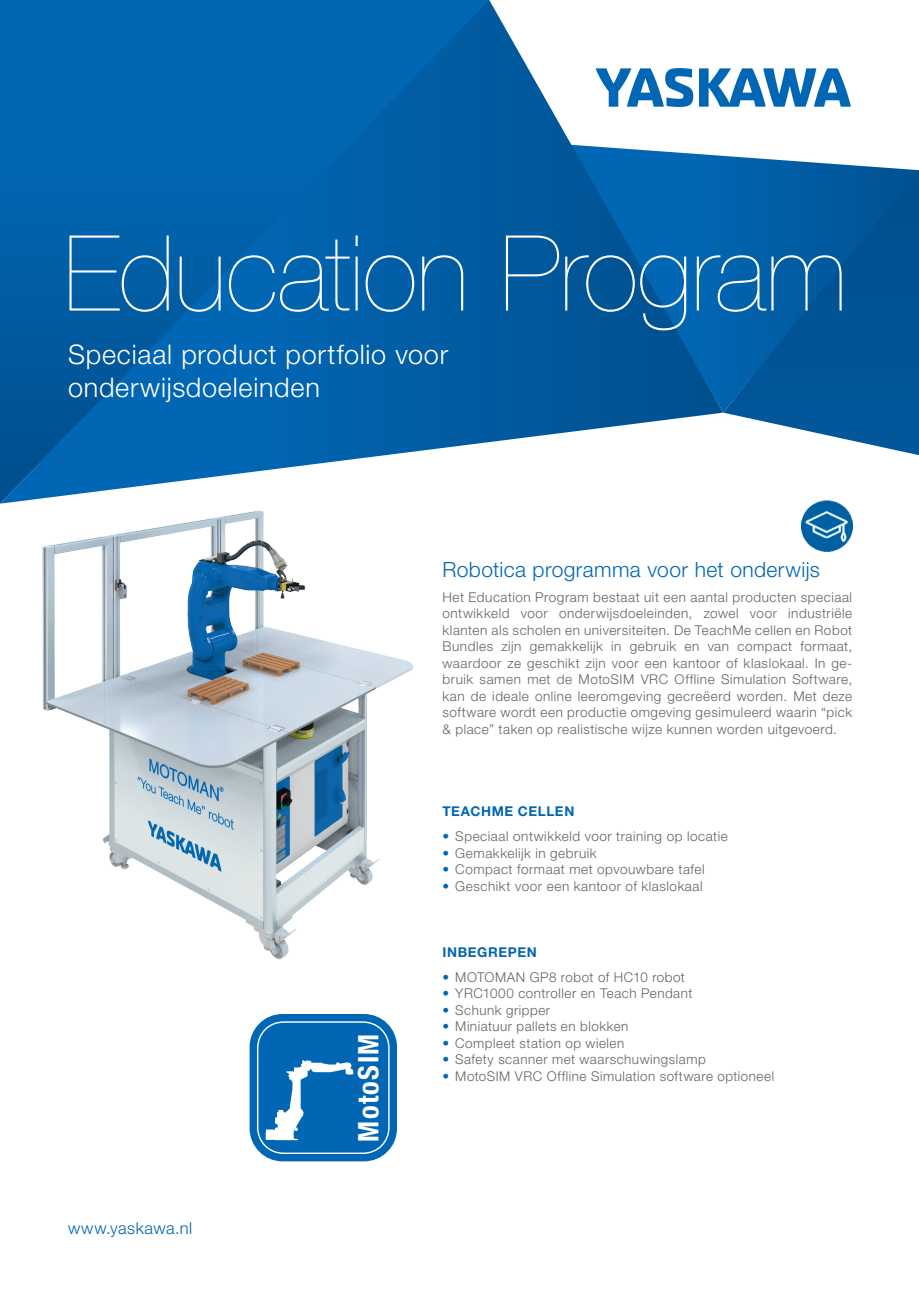
<style>
.page{position:relative;width:919px;height:1289px;background:#fff}
.page>*{position:absolute;margin:0;border:0;box-sizing:border-box;transform-origin:0 0}
.t1{font:200 105px "Helvetica Neue LT Pro";letter-spacing:-.01em;color:#fff}
.t2{font:700 condensed 28.35px "Helvetica Neue LT Pro";letter-spacing:.05em;color:#fff}
.t3{font:300 27px/33px "Helvetica Neue LT Pro";letter-spacing:.025em;color:#fff}
.t4{font:300 21px "Helvetica Neue LT Pro";letter-spacing:.02em;color:#0166b3}
.t5{font:300 16.5px "Helvetica Neue LT Pro";letter-spacing:.035em;color:#0166b3}
.t6{font:300 13.5px/16.5px "Helvetica Neue LT Pro";letter-spacing:.04em;color:#636366;text-align:justify}
.t7{font:700 13.5px "Helvetica Neue LT Pro";letter-spacing:.045em;color:#0166b3}
.s1{color:#0166b3}
</style>
<div class="page">
<svg style="left:723px;top:412px;width:195px;height:43px"></svg>
<svg style="left:723px;top:170px;width:195px;height:242px;background:#00589c"></svg>
<svg style="left:0;top:0;width:723px;height:503px;background:#196fb1"></svg>
<img style="left:31px;top:500px;width:391px;height:460px">
<img style="left:801px;top:500px;width:51px;height:51px">
<div style="left:249px;top:1013px;width:148px;height:148px;background:#0166b3;border-radius:33px"></div>
<svg style="left:257px;top:1021px;width:132px;height:132px"></svg>
<svg style="left:489px;top:0;width:427px;height:170px"></svg>
<svg style="left:595px;top:68px;width:98px;height:39px"></svg>
<svg style="left:699px;top:68px;width:151px;height:39px"></svg>
<h1 class="t1" style="left:64px;top:213px;width:785px">Education Program</h1>
<h3 class="t3" style="left:68px;top:337px;width:381px">Speciaal product portfolio voor onderwijsdoeleinden</h3>
<h3 class="t4" style="left:442px;top:556px;width:379px">Robotica programma voor het onderwijs</h3>
<p class="t6" style="left:442px;top:588px;width:411px">Het Education Program bestaat uit een aantal producten speciaal ontwikkeld voor onderwijsdoeleinden, zowel voor industriële klanten als scholen en universiteiten. De TeachMe cellen en Robot Bundles zijn gemakkelijk in gebruik en van compact formaat, waardoor ze geschikt zijn voor een kantoor of klaslokaal. In ge&shy;bruik samen met de MotoSIM VRC Offline Simulation Software, kan de ideale online leeromgeving gecreëerd worden. Met deze software wordt een productie omgeving gesimuleerd waarin “pick &amp; place” taken op realistische wijze kunnen worden uitgevoerd.</p>
<p class="t5" style="left:68px;top:1217px;width:126px">www.yaskawa.nl</p>
<h2 class="t2" style="left:351px;top:1141px;width:110px;rotate:-90deg">MotoSIM</h2>
<p class="t7" style="left:442px;top:803px;width:133px">TEACHME CELLEN</p>
<p class="t6" style="left:442px;top:827px;width:287px"><span class="s1">•</span> Speciaal ontwikkeld voor training op locatie</p>
<p class="t6" style="left:442px;top:844px;width:155px"><span class="s1">•</span> Gemakkelijk in gebruik</p>
<p class="t6" style="left:442px;top:860px;width:263px"><span class="s1">•</span> Compact formaat met opvouwbare tafel</p>
<p class="t6" style="left:442px;top:877px;width:262px"><span class="s1">•</span> Geschikt voor een kantoor of klaslokaal</p>
<p class="t7" style="left:442px;top:943px;width:96px">INBEGREPEN</p>
<p class="t6" style="left:442px;top:968px;width:244px"><span class="s1">•</span> MOTOMAN GP8 robot of HC10 robot</p>
<p class="t6" style="left:442px;top:984px;width:251px"><span class="s1">•</span> YRC1000 controller en Teach Pendant</p>
<p class="t6" style="left:442px;top:1001px;width:109px"><span class="s1">•</span> Schunk gripper</p>
<p class="t6" style="left:442px;top:1017px;width:187px"><span class="s1">•</span> Miniatuur pallets en blokken</p>
<p class="t6" style="left:442px;top:1034px;width:183px"><span class="s1">•</span> Compleet station op wielen</p>
<p class="t6" style="left:442px;top:1050px;width:265px"><span class="s1">•</span> Safety scanner met waarschuwingslamp</p>
<p class="t6" style="left:442px;top:1067px;width:333px"><span class="s1">•</span> MotoSIM VRC Offline Simulation software optioneel</p>
</div>
